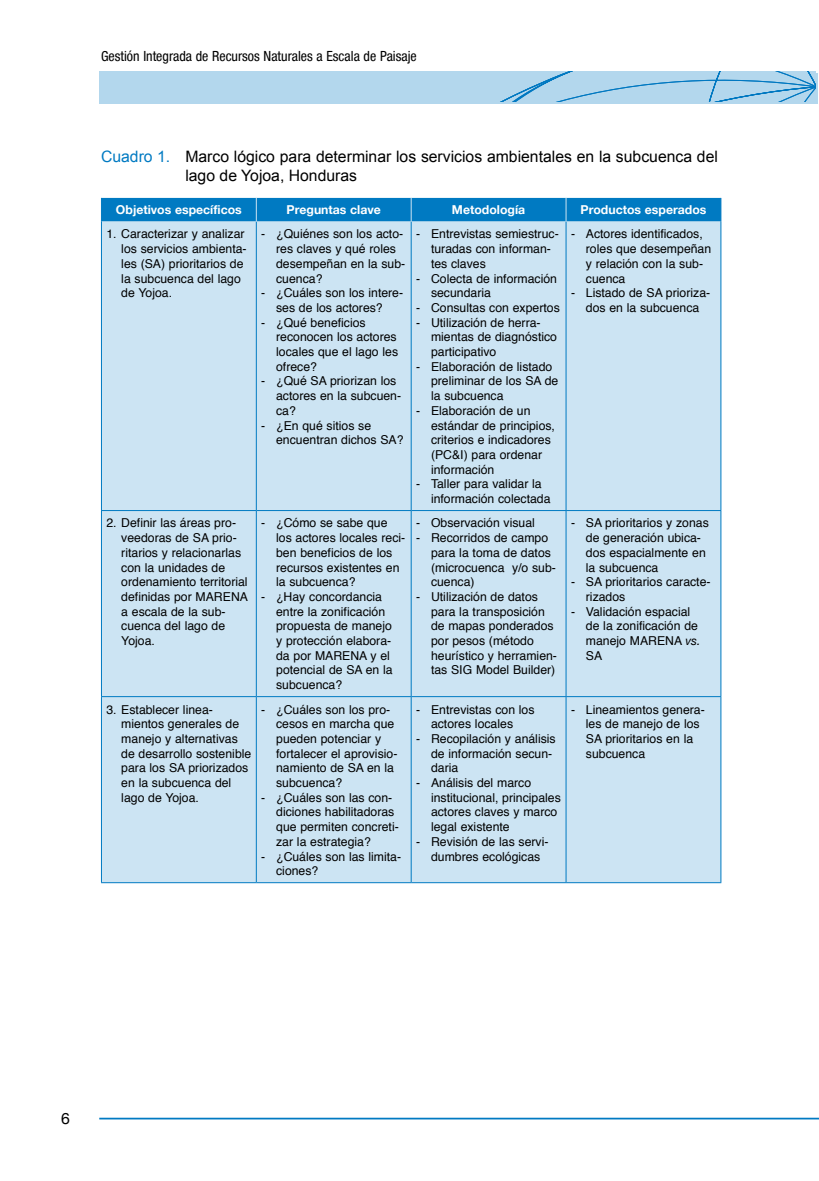
<style>
.page{position:relative;width:819px;height:1181px;background:#fff}
.page>*{position:absolute;margin:0;border:0;box-sizing:border-box;transform-origin:0 0}
.t1{font:15.75px/18.9px "Arial";color:#000}
.t2{font:condensed 14px "Helvetica Neue";color:#000}
.t3{font:12.25px/14.7px "Helvetica";color:#000}
.t4{font:700 12.25px "Helvetica Neue";color:#fff}
.s1{color:#007ac2}
.s2{font-family:"Helvetica Neue";font-style:italic}
</style>
<div class="page">
<svg style="left:99px;top:73px;width:718px;height:30px"></svg>
<hr style="left:99px;top:1117px;width:720px;height:2px;background:#007ac2">
<div style="left:99px;top:72px;width:716px;height:30px;background:#b3d7ed"></div>
<svg style="left:500px;top:72px;width:315px;height:30px"></svg>
<div style="left:102px;top:221px;width:618px;height:661px;background:#cce4f3"></div>
<hr style="left:101px;top:221px;width:1px;height:289px;background:#007ac2">
<hr style="left:256px;top:221px;width:1px;height:289px;background:#007ac2">
<hr style="left:411px;top:221px;width:1px;height:289px;background:#007ac2">
<hr style="left:565px;top:221px;width:1px;height:289px;background:#007ac2">
<hr style="left:720px;top:221px;width:1px;height:289px;background:#007ac2">
<hr style="left:101px;top:510px;width:155px;height:1px;background:#007ac2">
<hr style="left:101px;top:511px;width:1px;height:185px;background:#007ac2">
<hr style="left:256px;top:510px;width:155px;height:1px;background:#007ac2">
<hr style="left:256px;top:511px;width:1px;height:185px;background:#007ac2">
<hr style="left:411px;top:510px;width:155px;height:1px;background:#007ac2">
<hr style="left:411px;top:511px;width:1px;height:185px;background:#007ac2">
<hr style="left:566px;top:510px;width:155px;height:1px;background:#007ac2">
<hr style="left:565px;top:511px;width:1px;height:185px;background:#007ac2">
<hr style="left:720px;top:511px;width:1px;height:185px;background:#007ac2">
<hr style="left:101px;top:696px;width:155px;height:1px;background:#007ac2">
<hr style="left:101px;top:697px;width:1px;height:185px;background:#007ac2">
<hr style="left:256px;top:696px;width:155px;height:1px;background:#007ac2">
<hr style="left:256px;top:697px;width:1px;height:185px;background:#007ac2">
<hr style="left:411px;top:696px;width:155px;height:1px;background:#007ac2">
<hr style="left:411px;top:697px;width:1px;height:185px;background:#007ac2">
<hr style="left:566px;top:696px;width:155px;height:1px;background:#007ac2">
<hr style="left:565px;top:697px;width:1px;height:185px;background:#007ac2">
<hr style="left:720px;top:697px;width:1px;height:185px;background:#007ac2">
<hr style="left:101px;top:882px;width:155px;height:1px;background:#007ac2">
<hr style="left:256px;top:882px;width:155px;height:1px;background:#007ac2">
<hr style="left:411px;top:882px;width:155px;height:1px;background:#007ac2">
<hr style="left:566px;top:882px;width:155px;height:1px;background:#007ac2">
<div style="left:101px;top:198px;width:620px;height:23px;background:#007ac2"></div>
<p class="t2" style="left:101px;top:48px;width:317px">Gestión Integrada de Recursos Naturales a Escala de Paisaje</p>
<p class="t1" style="left:185px;top:147px;width:534px;text-indent:-84px"><span class="s1">Cuadro 1.</span> Marco lógico para determinar los servicios ambientales en la subcuenca del lago de Yojoa, Honduras</p>
<p class="t4" style="left:116px;top:202px;width:127px">Objetivos específicos</p>
<p class="t4" style="left:286px;top:202px;width:96px">Preguntas clave</p>
<p class="t4" style="left:452px;top:202px;width:75px">Metodología</p>
<p class="t4" style="left:580px;top:202px;width:127px">Productos esperados</p>
<p class="t3" style="left:121px;top:227px;width:127px;text-indent:-15px">1. Caracterizar y analizar los servicios ambienta&shy;les (SA) prioritarios de la subcuenca del lago de Yojoa.</p>
<p class="t3" style="left:276px;top:227px;width:131px;text-indent:-15px">- ¿Quiénes son los acto&shy;res claves y qué roles desempeñan en la sub&shy;cuenca?</p>
<p class="t3" style="left:586px;top:227px;width:127px;text-indent:-15px">- Actores identificados, roles que desempeñan y relación con la sub&shy;cuenca</p>
<p class="t3" style="left:571px;top:286px;width:141px;text-align:center">- Listado de SA prioriza&shy;dos en la subcuenca</p>
<p class="t3" style="left:431px;top:227px;width:129px;text-indent:-15px">- Entrevistas semiestruc&shy;turadas con informan&shy;tes claves</p>
<p class="t3" style="left:431px;top:272px;width:127px;text-indent:-15px">- Colecta de información secundaria</p>
<p class="t3" style="left:416px;top:301px;width:145px">- Consultas con expertos</p>
<p class="t3" style="left:431px;top:316px;width:127px;text-indent:-15px">- Utilización de herra&shy;mientas de diagnóstico participativo</p>
<p class="t3" style="left:431px;top:360px;width:129px;text-indent:-15px">- Elaboración de listado preliminar de los SA de la subcuenca</p>
<p class="t3" style="left:431px;top:404px;width:125px;text-indent:-15px">- Elaboración de un estándar de principios, criterios e indicadores (PC&amp;I) para ordenar información</p>
<p class="t3" style="left:431px;top:477px;width:121px;text-indent:-15px">- Taller para validar la información colectada</p>
<p class="t3" style="left:261px;top:286px;width:143px;text-align:center">- ¿Cuáles son los intere&shy;ses de los actores?</p>
<p class="t3" style="left:276px;top:316px;width:123px;text-indent:-15px">- ¿Qué beneficios reconocen los actores locales que el lago les ofrece?</p>
<p class="t3" style="left:276px;top:374px;width:126px;text-indent:-15px">- ¿Qué SA priorizan los actores en la subcuen&shy;ca?</p>
<p class="t3" style="left:276px;top:419px;width:129px;text-indent:-15px">- ¿En qué sitios se encuentran dichos SA?</p>
<p class="t3" style="left:121px;top:516px;width:128px;text-indent:-15px">2. Definir las áreas pro&shy;veedoras de SA prio&shy;ritarios y relacionarlas con la unidades de ordenamiento territorial definidas por MARENA a escala de la sub&shy;cuenca del lago de<br>Yojoa.</p>
<p class="t3" style="left:276px;top:516px;width:131px;text-indent:-15px">- ¿Cómo se sabe que los actores locales reci&shy;ben beneficios de los recursos existentes en la subcuenca?</p>
<p class="t3" style="left:276px;top:590px;width:118px;text-indent:-15px">- ¿Hay concordancia entre la zonificación propuesta de manejo y protección elabora&shy;da por MARENA y el potencial de SA en la subcuenca?</p>
<p class="t3" style="left:121px;top:702px;width:131px;text-indent:-15px">3. Establecer linea&shy;mientos generales de manejo y alternativas de desarrollo sostenible para los SA priorizados en la subcuenca del lago de Yojoa.</p>
<p class="t3" style="left:276px;top:702px;width:123px;text-indent:-15px">- ¿Cuáles son los pro&shy;cesos en marcha que pueden potenciar y fortalecer el aprovisio&shy;namiento de SA en la subcuenca?</p>
<p class="t3" style="left:276px;top:791px;width:124px;text-indent:-15px">- ¿Cuáles son las con&shy;diciones habilitadoras que permiten concreti&shy;zar la estrategia?</p>
<p class="t3" style="left:276px;top:849px;width:126px;text-indent:-15px">- ¿Cuáles son las limita&shy;ciones?</p>
<p class="t3" style="left:416px;top:516px;width:120px">- Observación visual</p>
<p class="t3" style="left:431px;top:531px;width:126px;text-indent:-15px">- Recorridos de campo para la toma de datos (microcuenca y/o sub&shy;cuenca)</p>
<p class="t3" style="left:431px;top:590px;width:127px;text-indent:-15px">- Utilización de datos para la transposición de mapas ponderados por pesos (método heurístico y herramien&shy;tas SIG Model Builder)</p>
<p class="t3" style="left:416px;top:702px;width:120px;text-align:center">- Entrevistas con los actores locales</p>
<p class="t3" style="left:431px;top:732px;width:126px;text-indent:-15px">- Recopilación y análisis de información secun&shy;daria</p>
<p class="t3" style="left:431px;top:776px;width:131px;text-indent:-15px">- Análisis del marco institucional, principales actores claves y marco legal existente</p>
<p class="t3" style="left:416px;top:835px;width:134px;text-align:center">- Revisión de las servi&shy;dumbres ecológicas</p>
<p class="t3" style="left:586px;top:516px;width:124px;text-indent:-15px">- SA prioritarios y zonas de generación ubica&shy;dos espacialmente en la subcuenca</p>
<p class="t3" style="left:586px;top:575px;width:126px;text-indent:-15px">- SA prioritarios caracte&shy;rizados</p>
<p class="t3" style="left:586px;top:605px;width:116px;text-indent:-15px">- Validación espacial de la zonificación de manejo MARENA <span class="s2">vs.<br></span>SA</p>
<p class="t3" style="left:586px;top:702px;width:120px;text-indent:-15px">- Lineamientos genera&shy;les de manejo de los<br>SA prioritarios en la subcuenca</p>
</div>
